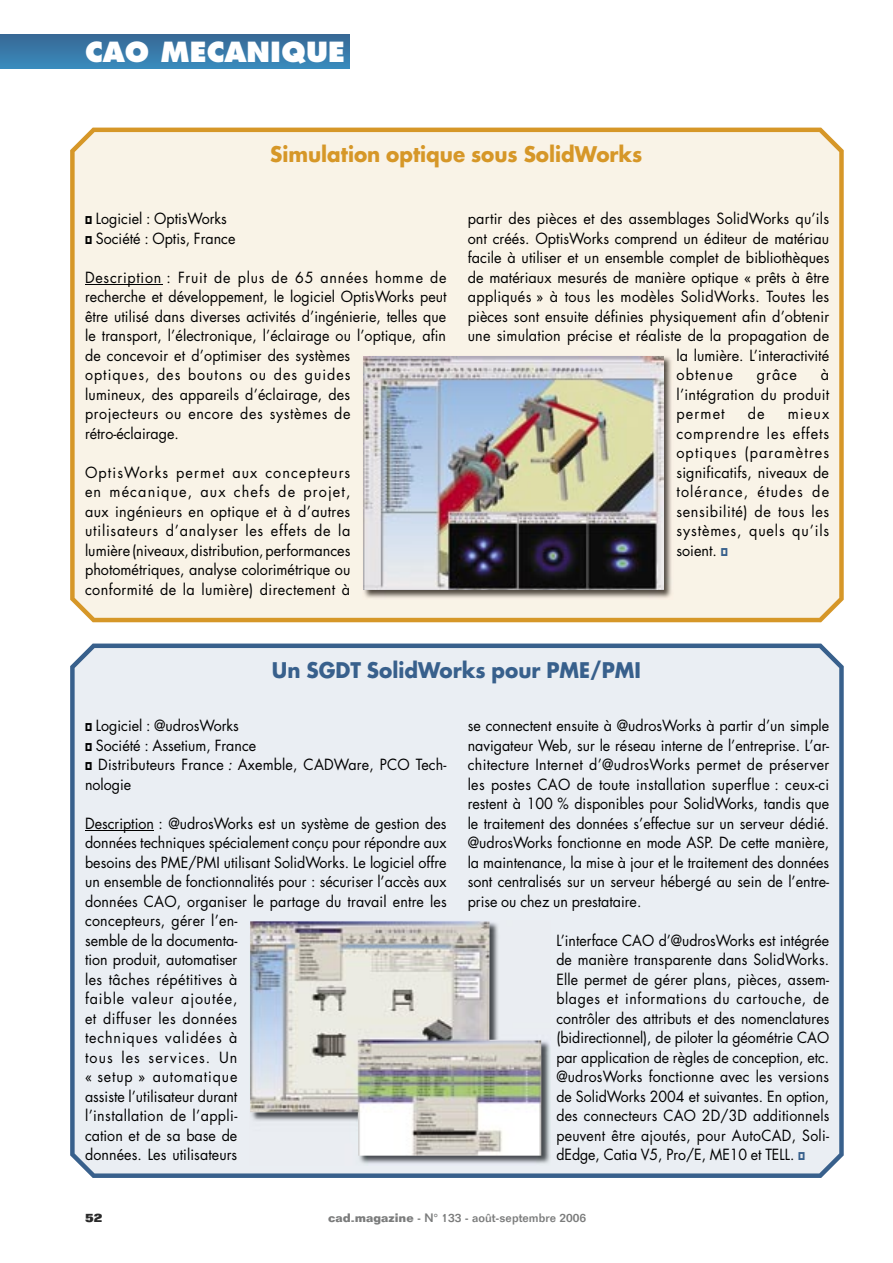
<style>
.page{position:relative;width:893px;height:1263px;background:#fff}
.page>*{position:absolute;margin:0;border:0;box-sizing:border-box;transform-origin:0 0}
.t1{font:800 27px "Futura";color:#fff}
.t2{font:700 21px "Futura";color:#d69728;scale:.95 1}
.t3{font:700 21px "Futura";color:#38608c;scale:.95 1}
.t4{font:15px/19.5px "Futura";letter-spacing:.01em;color:#000;scale:.95 1}
.t5{font:15px/19.5px "Futura";letter-spacing:.01em;color:#000;text-align:justify;scale:.96 1}
.t6{font:15px/19.5px "Futura";letter-spacing:.01em;color:#000;text-align:justify;scale:.94 1}
.t7{font:15px "Futura";letter-spacing:.075em;color:#000;scale:.96 1}
.t8{font:500 12px "Folio";color:#7b7c7c}
.t9{font:800 12px "Folio";color:#2a2a2a}
.s1{font-style:italic}
.s2{font-weight:700}
</style>
<div class="page">
<svg style="left:0;top:34px;width:350px;height:35px;background:#3879a8"></svg>
<div style="left:70px;top:643px;width:774px;height:535px;background:#eaeef3"></div>
<div style="left:70px;top:128px;width:774px;height:494px;background:#f9f3e7"></div>
<hr style="left:85px;top:284px;width:77px;height:1px;background:#000">
<img style="left:362px;top:355px;width:311px;height:245px">
<img style="left:363px;top:356px;width:301px;height:233px">
<hr style="left:85px;top:830px;width:69px;height:1px;background:#000">
<img style="left:249px;top:921px;width:302px;height:244px">
<img style="left:250px;top:921px;width:291px;height:234px">
<svg style="left:86px;top:216px;width:6px;height:8px"></svg>
<svg style="left:86px;top:235px;width:6px;height:9px"></svg>
<svg style="left:721px;top:547px;width:6px;height:9px"></svg>
<svg style="left:86px;top:723px;width:6px;height:8px"></svg>
<svg style="left:86px;top:742px;width:6px;height:9px"></svg>
<svg style="left:86px;top:762px;width:6px;height:8px"></svg>
<svg style="left:799px;top:1152px;width:6px;height:8px"></svg>
<h1 class="t1" style="left:85px;top:35px;width:261px">CAO MECANIQUE</h1>
<h2 class="t2" style="left:270px;top:140px;width:394px">Simulation optique sous SolidWorks</h2>
<p class="t4" style="left:96px;top:209px;width:148px">Logiciel : OptisWorks<br>Société : Optis, France</p>
<p class="t4" style="left:85px;top:267px;width:382px">Description : Fruit de plus de 65 années homme de recherche et développement, le logiciel OptisWorks peut être utilisé dans diverses activités d’ingénierie, telles que le transport, l’électronique, l’éclairage ou l’optique, afin de concevoir et d’optimiser des systèmes<br>optiques, des boutons ou des guides<br>lumineux, des appareils d’éclairage, des<br>projecteurs ou encore des systèmes de rétro-éclairage.</p>
<p class="t5" style="left:85px;top:462px;width:278px">OptisWorks permet aux concepteurs en mécanique, aux chefs de projet, aux ingénieurs en optique et à d’autres utilisateurs d’analyser les effets de la lumière (niveaux, distribution, performances photométriques, analyse colorimétrique ou conformité de la lumière) directement à</p>
<p class="t5" style="left:468px;top:209px;width:378px">partir des pièces et des assemblages SolidWorks qu’ils</p>
<p class="t5" style="left:468px;top:228px;width:378px">ont créés. OptisWorks comprend un éditeur de matériau</p>
<p class="t5" style="left:468px;top:248px;width:378px">facile à utiliser et un ensemble complet de bibliothèques</p>
<p class="t5" style="left:468px;top:267px;width:378px">de matériaux mesurés de manière optique « prêts à être</p>
<p class="t5" style="left:468px;top:287px;width:378px">appliqués » à tous les modèles SolidWorks. Toutes les</p>
<p class="t5" style="left:468px;top:306px;width:378px">pièces sont ensuite définies physiquement afin d’obtenir</p>
<p class="t5" style="left:468px;top:326px;width:378px">une simulation précise et réaliste de la propagation de</p>
<p class="t5" style="left:676px;top:345px;width:161px">la lumière. L’interactivité</p>
<p class="t7" style="left:676px;top:365px;width:60px">obtenue</p>
<p class="t5" style="left:757px;top:365px;width:43px">grâce</p>
<p class="t5" style="left:676px;top:365px;width:161px;text-indent:144px">à l’intégration du produit permet</p>
<p class="t5" style="left:748px;top:404px;width:19px">de</p>
<p class="t5" style="left:676px;top:404px;width:161px;text-indent:111px">mieux comprendre les effets optiques (paramètres significatifs, niveaux de tolérance, études de sensibilité) de tous les systèmes, quels qu’ils soient.</p>
<h2 class="t3" style="left:272px;top:656px;width:390px">Un SGDT SolidWorks pour PME/PMI</h2>
<p class="t4" style="left:96px;top:716px;width:152px">Logiciel : @udrosWorks</p>
<p class="t4" style="left:96px;top:735px;width:170px">Société : Assetium, France</p>
<p class="t4" style="left:98px;top:755px;width:368px">Distributeurs France <span class="s1">:</span> Axemble, CADWare, PCO Tech-</p>
<p class="t4" style="left:85px;top:774px;width:50px">nologie</p>
<p class="t4" style="left:85px;top:813px;width:382px">Description : @udrosWorks est un système de gestion des données techniques spécialement conçu pour répondre aux besoins des PME/PMI utilisant SolidWorks. Le logiciel offre un ensemble de fonctionnalités pour : sécuriser l’accès aux données CAO, organiser le partage du travail entre les concepteurs, gérer l’en-<br>semble de la documenta-<br>tion produit, automatiser<br>les tâches répétitives à<br>faible valeur ajoutée,<br>et diffuser les données<br>techniques validées à<br>tous les services. Un<br>« setup » automatique<br>assiste l’utilisateur durant<br>l’installation de l’appli-<br>cation et de sa base de<br>données. Les utilisateurs</p>
<p class="t4" style="left:468px;top:716px;width:382px;text-align:justify">se connectent ensuite à @udrosWorks à partir d’un simple navigateur Web, sur le réseau interne de l’entreprise. L’ar&shy;chitecture Internet d’@udrosWorks permet de préserver les postes CAO de toute installation superflue : ceux-ci restent à 100 % disponibles pour SolidWorks, tandis que le traitement des données s’effectue sur un serveur dédié. @udrosWorks fonctionne en mode ASP. De cette manière, la maintenance, la mise à jour et le traitement des données sont centralisés sur un serveur hébergé au sein de l’entre&shy;prise ou chez un prestataire.</p>
<p class="t6" style="left:556px;top:930px;width:292px">L’interface CAO d’@udrosWorks est intégrée de manière transparente dans SolidWorks.<br>Elle permet de gérer plans, pièces, assem&shy;blages et informations du cartouche, de contrôler des attributs et des nomenclatures (bidirectionnel), de piloter la géométrie CAO par application de règles de conception, etc. @udrosWorks fonctionne avec les versions de SolidWorks 2004 et suivantes. En option, des connecteurs CAO 2D/3D additionnels peuvent être ajoutés, pour AutoCAD, Soli&shy;dEdge, Catia V5, Pro/E, ME10 et TELL.</p>
<p class="t9" style="left:85px;top:1210px;width:19px">52</p>
<p class="t8" style="left:328px;top:1210px;width:259px"><span class="s2">cad-magazine</span> - N° 133 - août-septembre 2006</p>
</div>
